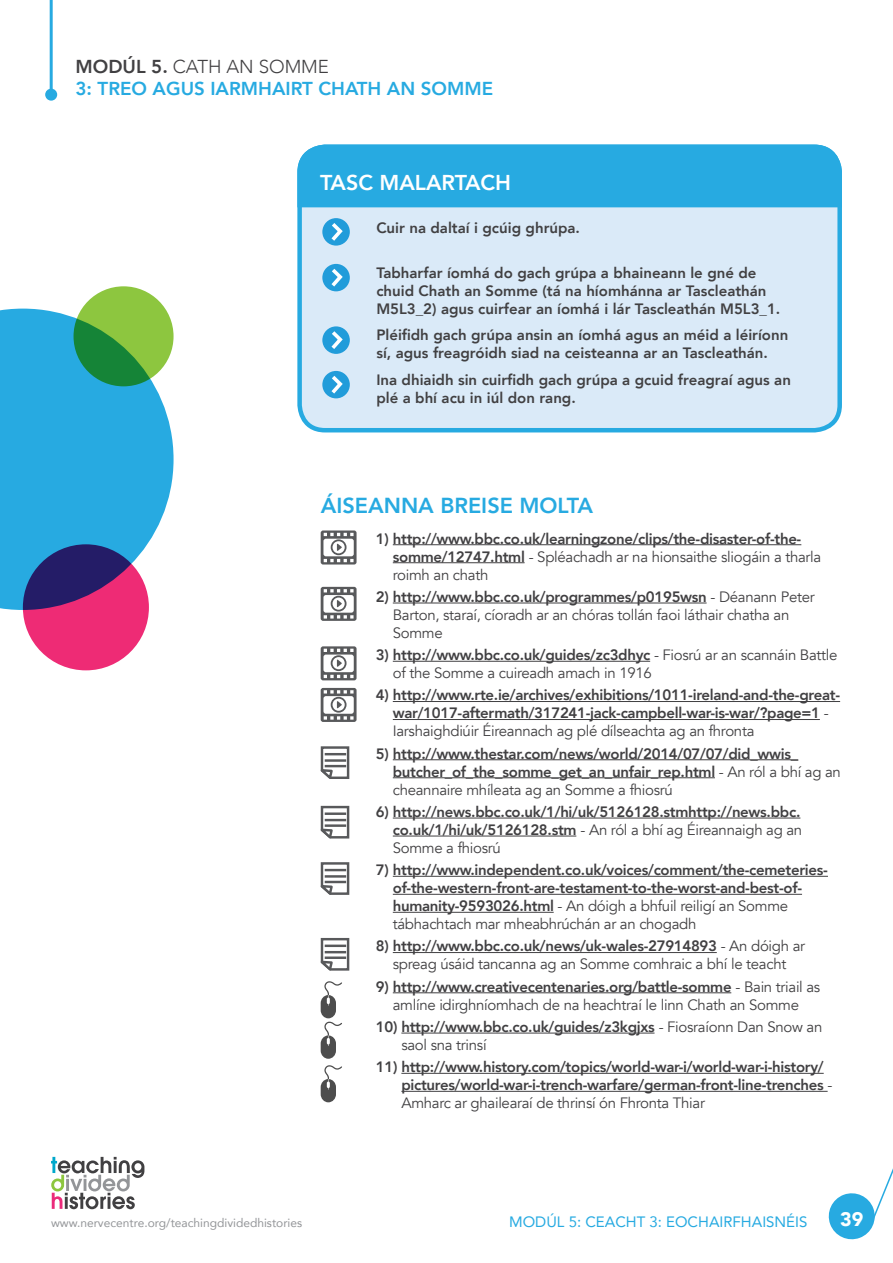
<style>
.page{position:relative;width:893px;height:1263px;background:#fff}
.page>*{position:absolute;margin:0;border:0;box-sizing:border-box;transform-origin:0 0}
.t1{font:800 21.75px "Avenir";color:#27aae1}
.t2{font:800 21.45px "Avenir";color:#fff}
.t3{font:900 19.5px "Avenir";color:#fff}
.t4{font:800 18.75px/22.5px "Avenir";color:#27aae1}
.t5{font:800 15px/18px "Avenir";letter-spacing:-.02em;color:#414042}
.t6{font:15px/18px "Avenir";letter-spacing:-.02em;color:#414042}
.t7{font:800 15px/18px "Avenir";color:#414042}
.t8{font:15px "Avenir";color:#27aae1}
.t9{font:12px "Avenir";color:#939598}
.s1{color:#414042}
.s2{font-weight:300;color:#414042}
.s3{font-weight:400}
.s4{font-weight:800}
</style>
<div class="page">
<svg style="left:828px;top:1168px;width:65px;height:72px"></svg>
<svg style="left:51px;top:1157px;width:93px;height:52px"></svg>
<hr style="left:50px;top:0;width:3px;height:95px;background:#27aae1">
<div style="left:45px;top:89px;width:12px;height:12px;background:#27aae1;border-radius:50%"></div>
<hr style="left:393px;top:544px;width:408px;height:1px;background:#414042">
<hr style="left:393px;top:562px;width:132px;height:1px;background:#414042">
<hr style="left:393px;top:603px;width:314px;height:1px;background:#414042">
<hr style="left:393px;top:661px;width:257px;height:1px;background:#414042">
<hr style="left:393px;top:701px;width:447px;height:1px;background:#414042">
<hr style="left:393px;top:719px;width:427px;height:1px;background:#414042">
<hr style="left:393px;top:759px;width:405px;height:1px;background:#414042">
<hr style="left:393px;top:777px;width:322px;height:1px;background:#414042">
<hr style="left:393px;top:818px;width:407px;height:1px;background:#414042">
<hr style="left:393px;top:836px;width:183px;height:1px;background:#414042">
<hr style="left:393px;top:876px;width:435px;height:1px;background:#414042">
<hr style="left:393px;top:894px;width:409px;height:1px;background:#414042">
<hr style="left:393px;top:912px;width:161px;height:1px;background:#414042">
<hr style="left:393px;top:952px;width:324px;height:1px;background:#414042">
<hr style="left:393px;top:992px;width:338px;height:1px;background:#414042">
<hr style="left:401px;top:1033px;width:253px;height:1px;background:#414042">
<hr style="left:401px;top:1073px;width:423px;height:1px;background:#414042">
<hr style="left:401px;top:1091px;width:427px;height:1px;background:#414042">
<div style="left:300px;top:147px;width:540px;height:283px;background:#daeaf8;border-radius:26px"></div>
<div style="left:297px;top:145px;width:545px;height:287px;border:4px solid #27aae1;border-radius:26px"></div>
<svg style="left:322px;top:218px;width:28px;height:28px"></svg>
<svg style="left:328px;top:219px;width:17px;height:23px"></svg>
<svg style="left:322px;top:264px;width:28px;height:27px"></svg>
<svg style="left:328px;top:265px;width:17px;height:23px"></svg>
<svg style="left:322px;top:326px;width:28px;height:28px"></svg>
<svg style="left:328px;top:327px;width:17px;height:24px"></svg>
<svg style="left:322px;top:371px;width:28px;height:27px"></svg>
<svg style="left:328px;top:372px;width:17px;height:23px"></svg>
<svg style="left:297px;top:144px;width:545px;height:66px;background:#31ade2"></svg>
<svg style="left:0;top:309px;width:174px;height:301px;background:#3eb3e3"></svg>
<svg style="left:74px;top:286px;width:100px;height:100px;background:#63ae3d"></svg>
<svg style="left:23px;top:544px;width:126px;height:126px;background:#a52670"></svg>
<svg style="left:321px;top:530px;width:36px;height:34px"></svg>
<svg style="left:321px;top:587px;width:36px;height:34px"></svg>
<svg style="left:321px;top:646px;width:36px;height:34px"></svg>
<svg style="left:321px;top:688px;width:36px;height:34px"></svg>
<svg style="left:321px;top:1065px;width:21px;height:37px"></svg>
<svg style="left:321px;top:981px;width:21px;height:78px"></svg>
<svg style="left:320px;top:746px;width:30px;height:33px"></svg>
<svg style="left:320px;top:805px;width:30px;height:34px"></svg>
<svg style="left:320px;top:862px;width:30px;height:33px"></svg>
<svg style="left:320px;top:938px;width:30px;height:33px"></svg>
<p class="t4" style="left:75px;top:55px;width:419px"><span class="s1">MODÚL 5.</span> <span class="s2">CATH AN SOMME<br></span>3: TREO AGUS IARMHAIRT CHATH AN SOMME</p>
<h2 class="t2" style="left:320px;top:165px;width:192px">TASC MALARTACH</h2>
<p class="t7" style="left:376px;top:219px;width:205px">Cuir na daltaí i gcúig ghrúpa.</p>
<p class="t7" style="left:376px;top:263px;width:406px">Tabharfar íomhá do gach grúpa a bhaineann le gné de chuid Chath an Somme (tá na híomhánna ar Tascleathán<br>M5L3_2) agus cuirfear an íomhá i lár Tascleathán M5L3_1.</p>
<p class="t7" style="left:376px;top:326px;width:413px">Pléifidh gach grúpa ansin an íomhá agus an méid a léiríonn sí, agus freagróidh siad na ceisteanna ar an Tascleathán.</p>
<p class="t7" style="left:376px;top:370px;width:416px">Ina dhiaidh sin cuirfidh gach grúpa a gcuid freagraí agus an plé a bhí acu in iúl don rang.</p>
<h1 class="t1" style="left:321px;top:488px;width:274px">ÁISEANNA BREISE MOLTA</h1>
<p class="t5" style="left:393px;top:529px;width:430px;text-indent:-17px">1) http://www.bbc.co.uk/learningzone/clips/the-disaster-of-the&shy;somme/12747.html <span class="s3">- Spléachadh ar na hionsaithe sliogáin a tharla roimh an chath</span></p>
<p class="t6" style="left:393px;top:588px;width:424px;text-indent:-17px"><span class="s4">2) http://www.bbc.co.uk/programmes/p0195wsn</span> - Déanann Peter<br>Barton, staraí, cíoradh ar an chóras tollán faoi láthair chatha an<br>Somme</p>
<p class="t6" style="left:393px;top:646px;width:446px;text-indent:-17px"><span class="s4">3) http://www.bbc.co.uk/guides/zc3dhyc</span> - Fiosrú ar an scannáin Battle of the Somme a cuireadh amach in 1916</p>
<p class="t5" style="left:393px;top:686px;width:449px;text-indent:-17px">4) http://www.rte.ie/archives/exhibitions/1011-ireland-and-the-great&shy;war/1017-aftermath/317241-jack-campbell-war-is-war/?page=1 <span class="s3">-<br>Iarshaighdiúir Éireannach ag plé dílseachta ag an fhronta</span></p>
<p class="t5" style="left:393px;top:744px;width:450px;text-indent:-17px">5) http://www.thestar.com/news/world/2014/07/07/did_wwis_ butcher_of_the_somme_get_an_unfair_rep.html <span class="s3">- An ról a bhí ag an cheannaire mhíleata ag an Somme a fhiosrú</span></p>
<p class="t5" style="left:393px;top:803px;width:411px;text-indent:-17px">6) http://news.bbc.co.uk/1/hi/uk/5126128.stmhttp://news.bbc. co.uk/1/hi/uk/5126128.stm <span class="s3">- An ról a bhí ag Éireannaigh ag an<br>Somme a fhiosrú</span></p>
<p class="t5" style="left:393px;top:861px;width:437px;text-indent:-17px">7) http://www.independent.co.uk/voices/comment/the-cemeteries&shy;of-the-western-front-are-testament-to-the-worst-and-best-of&shy;humanity-9593026.html <span class="s3">- An dóigh a bhfuil reiligí an Somme tábhachtach mar mheabhrúchán ar an chogadh</span></p>
<p class="t6" style="left:376px;top:937px;width:431px;text-align:center"><span class="s4">8) http://www.bbc.co.uk/news/uk-wales-27914893</span> - An dóigh ar spreag úsáid tancanna ag an Somme comhraic a bhí le teacht</p>
<p class="t6" style="left:376px;top:978px;width:446px;text-align:center"><span class="s4">9) http://www.creativecentenaries.org/battle-somme</span> - Bain triail as amlíne idirghníomhach de na heachtraí le linn Chath an Somme</p>
<p class="t5" style="left:401px;top:1018px;width:422px;text-indent:-25px">10) http://www.bbc.co.uk/guides/z3kgjxs <span class="s3">- Fiosraíonn Dan Snow an saol sna trinsí</span></p>
<p class="t5" style="left:401px;top:1058px;width:433px;text-indent:-25px">11) http://www.history.com/topics/world-war-i/world-war-i-history/ pictures/world-war-i-trench-warfare/german-front-line-trenches <span class="s3">-<br>Amharc ar ghailearaí de thrinsí ón Fhronta Thiar</span></p>
<p class="t9" style="left:51px;top:1213px;width:253px">www.nervecentre.org/teachingdividedhistories</p>
<p class="t8" style="left:509px;top:1210px;width:300px">MODÚL 5: CEACHT 3: EOCHAIRFHAISNÉIS</p>
<h3 class="t3" style="left:840px;top:1202px;width:25px">39</h3>
</div>
